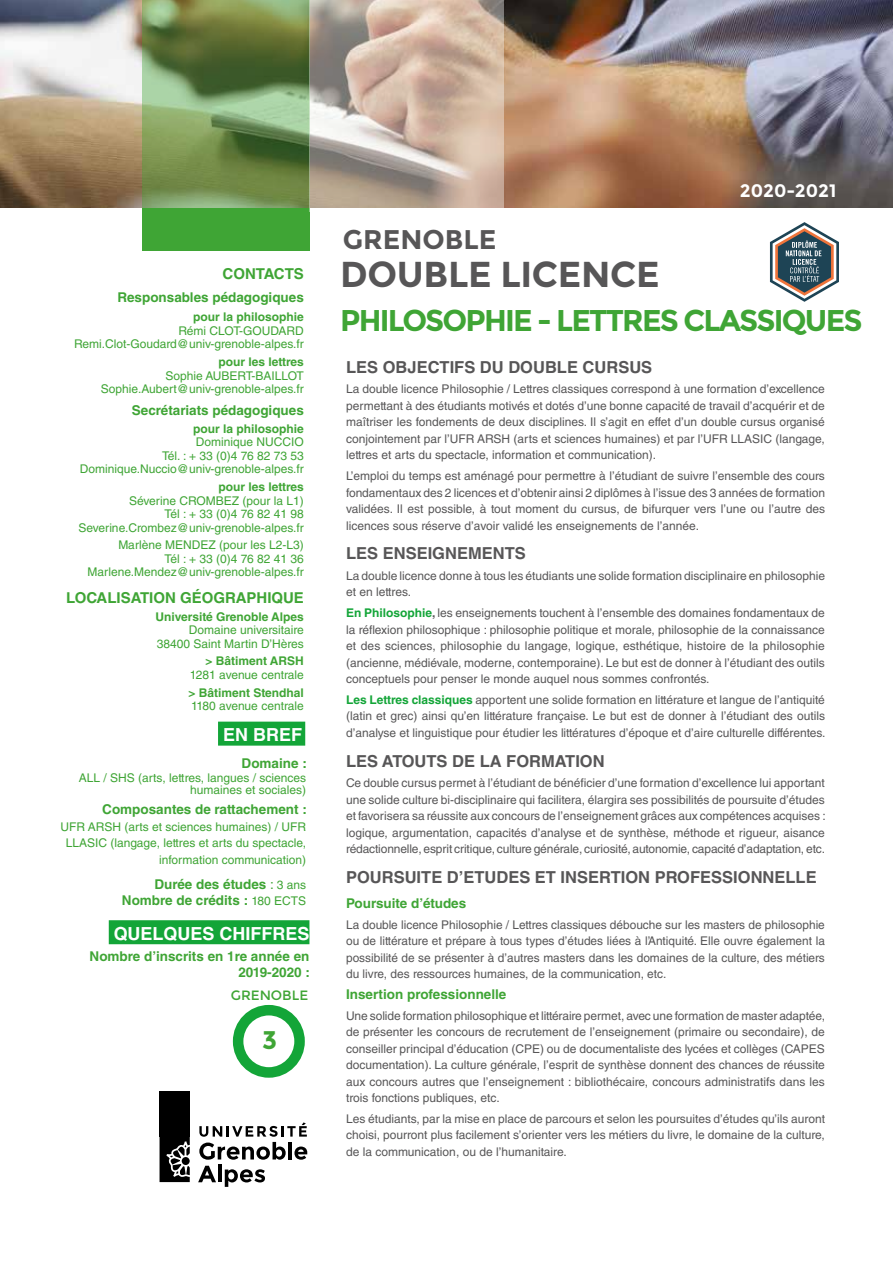
<style>
.page{position:relative;width:893px;height:1263px;background:#fff}
.page>*{position:absolute;margin:0;border:0;box-sizing:border-box;transform-origin:0 0}
.t1{font:700 36px "Montserrat";letter-spacing:-.01em;color:#575657}
.t2{font:700 30px "Montserrat";letter-spacing:-.06em;color:#3fa535}
.t3{font:700 27px "Montserrat";color:#575657}
.t4{font:700 25.5px "Montserrat";color:#3fa535}
.t5{font:700 18px "Helvetica LT Std";color:#fff}
.t6{font:700 18px "Montserrat";color:#fff}
.t7{font:700 16.5px "Helvetica LT Std";color:#575657}
.t8{font:700 15px "Helvetica LT Std";color:#3fa535}
.t9{font:700 13.5px/16.2px "Helvetica LT Std";color:#3fa535;text-align:right}
.t10{font:13.5px "Montserrat";color:#3fa535}
.t11{font:12px/16.5px "Helvetica LT Std";color:#575657;text-align:justify}
.t12{font:12px/13.5px "Helvetica LT Std";color:#3fa535;text-align:right}
.t13{font:700 12px "Helvetica LT Std";color:#3fa535}
.s1{font-weight:400}
.s2{font-weight:400;font-size:12px}
.s3{font-weight:700;color:#13a538}
.s4{font-weight:700}
</style>
<div class="page">
<img style="left:0;top:0;width:893px;height:208px">
<svg style="left:199px;top:1122px;width:108px;height:38px"></svg>
<svg style="left:198px;top:1166px;width:18px;height:16px"></svg>
<hr style="left:218px;top:1165px;width:3px;height:17px;background:#000">
<svg style="left:225px;top:1169px;width:40px;height:18px"></svg>
<div style="left:160px;top:1091px;width:30px;height:45px;background:#000"></div>
<svg style="left:160px;top:1137px;width:30px;height:45px"></svg>
<div style="left:142px;top:208px;width:168px;height:42px;background:#3fa535"></div>
<svg style="left:142px;top:0;width:167px;height:208px;background:#728c53"></svg>
<svg style="left:309px;top:0;width:195px;height:212px;background:#c2b0a2"></svg>
<div style="left:218px;top:722px;width:87px;height:24px;background:#13a538"></div>
<div style="left:233px;top:1005px;width:72px;height:73px;border:10px solid #13a538;border-radius:50%"></div>
<div style="left:109px;top:920px;width:200px;height:24px;background:#13a538"></div>
<svg style="left:770px;top:222px;width:69px;height:80px"></svg>
<p class="t8" style="left:223px;top:264px;width:83px">CONTACTS</p>
<p class="t9" style="left:118px;top:289px;width:188px">Responsables pédagogiques</p>
<p class="t13" style="left:193px;top:310px;width:112px">pour la philosophie</p>
<p class="t12" style="left:74px;top:324px;width:231px">Rémi CLOT-GOUDARD<br>Remi.Clot-Goudard@univ-grenoble-alpes.fr</p>
<p class="t13" style="left:218px;top:355px;width:87px">pour les lettres</p>
<p class="t12" style="left:101px;top:369px;width:204px">Sophie AUBERT-BAILLOT<br>Sophie.Aubert@univ-grenoble-alpes.fr</p>
<p class="t9" style="left:132px;top:402px;width:173px">Secrétariats pédagogiques</p>
<p class="t13" style="left:193px;top:421px;width:112px">pour la philosophie</p>
<p class="t12" style="left:80px;top:435px;width:226px">Dominique NUCCIO<br>Tél. : + 33 (0)4 76 82 73 53<br>Dominique.Nuccio@univ-grenoble-alpes.fr</p>
<p class="t13" style="left:218px;top:480px;width:87px">pour les lettres</p>
<p class="t12" style="left:78px;top:494px;width:227px">Séverine CROMBEZ (pour la L1)<br>Tél : + 33 (0)4 76 82 41 98<br>Severine.Crombez@univ-grenoble-alpes.fr</p>
<p class="t12" style="left:88px;top:538px;width:218px">Marlène MENDEZ (pour les L2-L3)<br>Tél : + 33 (0)4 76 82 41 36<br>Marlene.Mendez@univ-grenoble-alpes.fr</p>
<p class="t8" style="left:66px;top:588px;width:239px">LOCALISATION GÉOGRAPHIQUE</p>
<p class="t13" style="left:155px;top:609px;width:150px">Université Grenoble Alpes</p>
<p class="t12" style="left:157px;top:623px;width:148px">Domaine universitaire<br>38400 Saint Martin D’Hères</p>
<p class="t13" style="left:205px;top:654px;width:100px">&gt; Bâtiment ARSH</p>
<p class="t12" style="left:190px;top:668px;width:116px">1281 avenue centrale</p>
<p class="t13" style="left:188px;top:685px;width:117px">&gt; Bâtiment Stendhal</p>
<p class="t12" style="left:191px;top:699px;width:114px">1180 avenue centrale</p>
<h3 class="t5" style="left:223px;top:724px;width:81px">EN BREF</h3>
<p class="t9" style="left:242px;top:754px;width:67px">Domaine :</p>
<p class="t12" style="left:79px;top:771px;width:229px;line-height:12px">ALL / SHS (arts, lettres, langues / sciences humaines et sociales)</p>
<p class="t9" style="left:102px;top:801px;width:206px">Composantes de rattachement :</p>
<p class="t12" style="left:60px;top:818px;width:247px;line-height:16.5px">UFR ARSH (arts et sciences humaines) / UFR<br>LLASIC (langage, lettres et arts du spectacle, information communication)</p>
<p class="t9" style="left:122px;top:876px;width:186px">Durée des études <span class="s1">:</span> <span class="s2">3 ans<br></span>Nombre de crédits : <span class="s2">180 ECTS</span></p>
<h3 class="t5" style="left:114px;top:922px;width:197px">QUELQUES CHIFFRES</h3>
<p class="t9" style="left:90px;top:947px;width:222px">Nombre d’inscrits en 1re année en<br>2019-2020 :</p>
<p class="t10" style="left:231px;top:987px;width:79px">GRENOBLE</p>
<h3 class="t4" style="left:262px;top:1025px;width:17px">3</h3>
<h3 class="t3" style="left:343px;top:223px;width:155px">GRENOBLE</h3>
<h3 class="t6" style="left:740px;top:180px;width:98px">2020-2021</h3>
<h1 class="t1" style="left:340px;top:253px;width:321px">DOUBLE LICENCE</h1>
<h2 class="t2" style="left:340px;top:302px;width:524px">PHILOSOPHIE - LETTRES CLASSIQUES</h2>
<h3 class="t7" style="left:346px;top:357px;width:308px">LES OBJECTIFS DU DOUBLE CURSUS</h3>
<p class="t11" style="left:346px;top:381px;width:480px">La double licence Philosophie / Lettres classiques correspond à une formation d’excellence permettant à des étudiants motivés et dotés d’une bonne capacité de travail d’acquérir et de maîtriser les fondements de deux disciplines. Il s’agit en effet d’un double cursus organisé conjointement par l’UFR ARSH (arts et sciences humaines) et par l’UFR LLASIC (langage, lettres et arts du spectacle, information et communication).</p>
<p class="t11" style="left:346px;top:468px;width:481px">L’emploi du temps est aménagé pour permettre à l’étudiant de suivre l’ensemble des cours fondamentaux des 2 licences et d’obtenir ainsi 2 diplômes à l’issue des 3 années de formation validées. Il est possible, à tout moment du cursus, de bifurquer vers l’une ou l’autre des licences sous réserve d’avoir validé les enseignements de l’année.</p>
<h3 class="t7" style="left:346px;top:543px;width:181px">LES ENSEIGNEMENTS</h3>
<p class="t11" style="left:346px;top:567px;width:480px">La double licence donne à tous les étudiants une solide formation disciplinaire en philosophie et en lettres.</p>
<p class="t11" style="left:346px;top:605px;width:480px"><span class="s3">En Philosophie</span><span class="s4">,</span> les enseignements touchent à l’ensemble des domaines fondamentaux de la réflexion philosophique : philosophie politique et morale, philosophie de la connaissance et des sciences, philosophie du langage, logique, esthétique, histoire de la philosophie (ancienne, médiévale, moderne, contemporaine). Le but est de donner à l’étudiant des outils conceptuels pour penser le monde auquel nous sommes confrontés.</p>
<p class="t11" style="left:346px;top:691px;width:481px"><span class="s3">Les Lettres classiques</span> apportent une solide formation en littérature et langue de l’antiquité (latin et grec) ainsi qu’en littérature française. Le but est de donner à l’étudiant des outils d’analyse et linguistique pour étudier les littératures d’époque et d’aire culturelle différentes.</p>
<h3 class="t7" style="left:346px;top:751px;width:260px">LES ATOUTS DE LA FORMATION</h3>
<p class="t11" style="left:346px;top:775px;width:481px">Ce double cursus permet à l’étudiant de bénéficier d’une formation d’excellence lui apportant une solide culture bi-disciplinaire qui facilitera, élargira ses possibilités de poursuite d’études et favorisera sa réussite aux concours de l’enseignement grâces aux compétences acquises : logique, argumentation, capacités d’analyse et de synthèse, méthode et rigueur, aisance rédactionnelle, esprit critique, culture générale, curiosité, autonomie, capacité d’adaptation, etc.</p>
<h3 class="t7" style="left:346px;top:867px;width:472px">POURSUITE D’ETUDES ET INSERTION PROFESSIONNELLE</h3>
<p class="t9" style="left:346px;top:895px;width:122px">Poursuite d’études</p>
<p class="t11" style="left:346px;top:916px;width:480px">La double licence Philosophie / Lettres classiques débouche sur les masters de philosophie ou de littérature et prépare à tous types d’études liées à l’Antiquité. Elle ouvre également la possibilité de se présenter à d’autres masters dans les domaines de la culture, des métiers du livre, des ressources humaines, de la communication, etc.</p>
<p class="t9" style="left:346px;top:986px;width:162px">Insertion professionnelle</p>
<p class="t11" style="left:346px;top:1007px;width:480px">Une solide formation philosophique et littéraire permet, avec une formation de master adaptée, de présenter les concours de recrutement de l’enseignement (primaire ou secondaire), de conseiller principal d’éducation (CPE) ou de documentaliste des lycées et collèges (CAPES documentation). La culture générale, l’esprit de synthèse donnent des chances de réussite aux concours autres que l’enseignement : bibliothécaire, concours administratifs dans les trois fonctions publiques, etc.</p>
<p class="t11" style="left:346px;top:1110px;width:480px">Les étudiants, par la mise en place de parcours et selon les poursuites d’études qu’ils auront choisi, pourront plus facilement s’orienter vers les métiers du livre, le domaine de la culture, de la communication, ou de l’humanitaire.</p>
</div>
